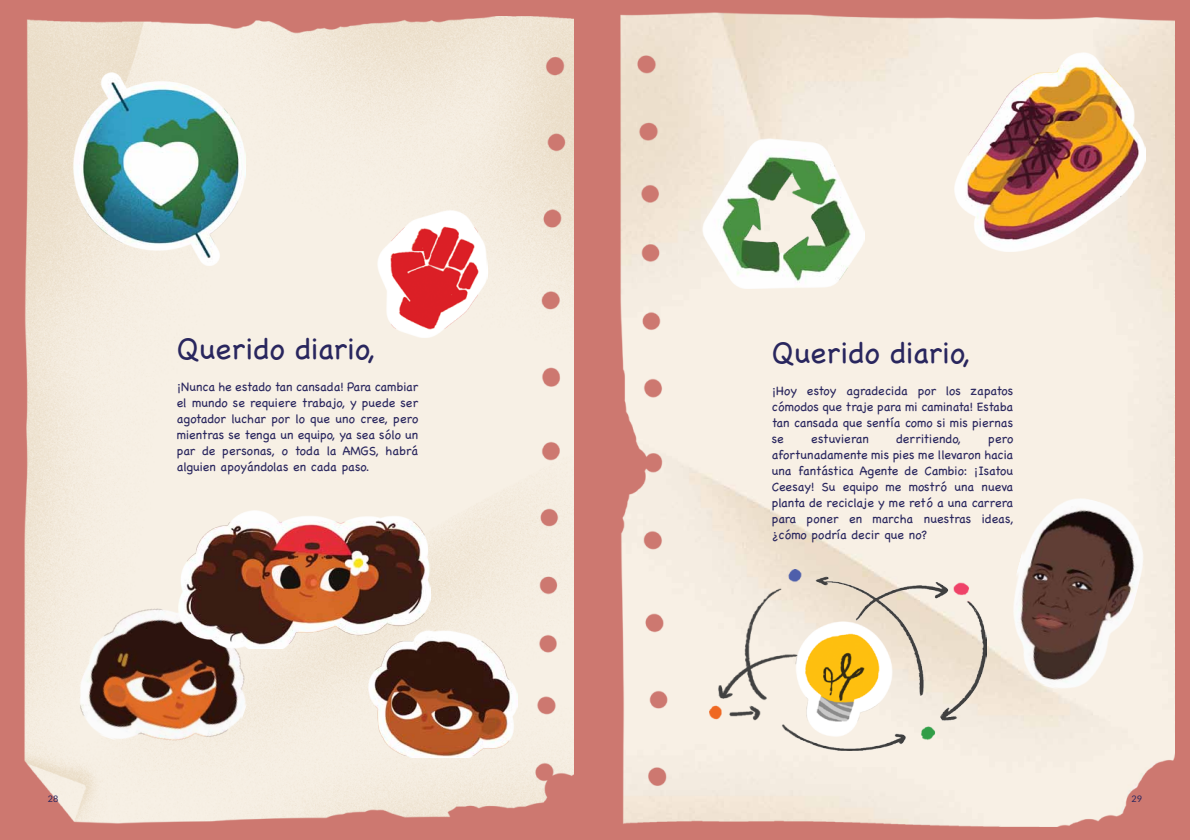
<style>
.page{position:relative;width:1190px;height:840px;background:#cd7870}
.page>*{position:absolute;margin:0;border:0;box-sizing:border-box;transform-origin:0 0}
.t1{font:30px "Chalkboard";color:#29265e}
.t2{font:12.5px/16px "Chalkboard";color:#29265e;text-align:justify}
.t3{font:9px "Lato";color:#29265e}
</style>
<div class="page">
<img style="left:621px;top:13px;width:554px;height:814px">
<img style="left:25px;top:16px;width:549px;height:808px">
<img style="left:74px;top:73px;width:171px;height:193px">
<img style="left:369px;top:630px;width:149px;height:127px">
<img style="left:66px;top:583px;width:204px;height:194px">
<img style="left:179px;top:510px;width:252px;height:139px">
<img style="left:377px;top:210px;width:110px;height:128px">
<img style="left:991px;top:486px;width:165px;height:216px">
<img style="left:955px;top:52px;width:191px;height:200px">
<img style="left:703px;top:138px;width:161px;height:151px">
<img style="left:709px;top:570px;width:277px;height:180px">
<h1 class="t1" style="left:177px;top:332px;width:200px">Querido diario,</h1>
<p class="t2" style="left:177px;top:379px;width:243px">¡Nunca he estado tan cansada! Para cambiar el mundo se requiere trabajo, y puede ser agotador luchar por lo que uno cree, pero mientras se tenga un equipo, ya sea sólo un par de personas, o toda la AMGS, habrá alguien apoyándolas en cada paso.</p>
<h1 class="t1" style="left:772px;top:335px;width:200px">Querido diario,</h1>
<p class="t2" style="left:772px;top:383px;width:243px">¡Hoy estoy agradecida por los zapatos cómodos que traje para mi caminata! Estaba tan cansada que sentía como si mis piernas se</p>
<p class="t2" style="left:811px;top:431px;width:59px">estuvieran</p>
<p class="t2" style="left:896px;top:431px;width:66px">derritiendo,</p>
<p class="t2" style="left:772px;top:431px;width:243px;text-indent:217px">pero afortunadamente mis pies me llevaron hacia una fantástica Agente de Cambio: ¡Isatou Ceesay! Su equipo me mostró una nueva planta de reciclaje y me retó a una carrera para poner en marcha nuestras ideas, ¿cómo podría decir que no?</p>
<p class="t3" style="left:48px;top:794px;width:12px">28</p>
<p class="t3" style="left:1132px;top:794px;width:12px">29</p>
</div>
